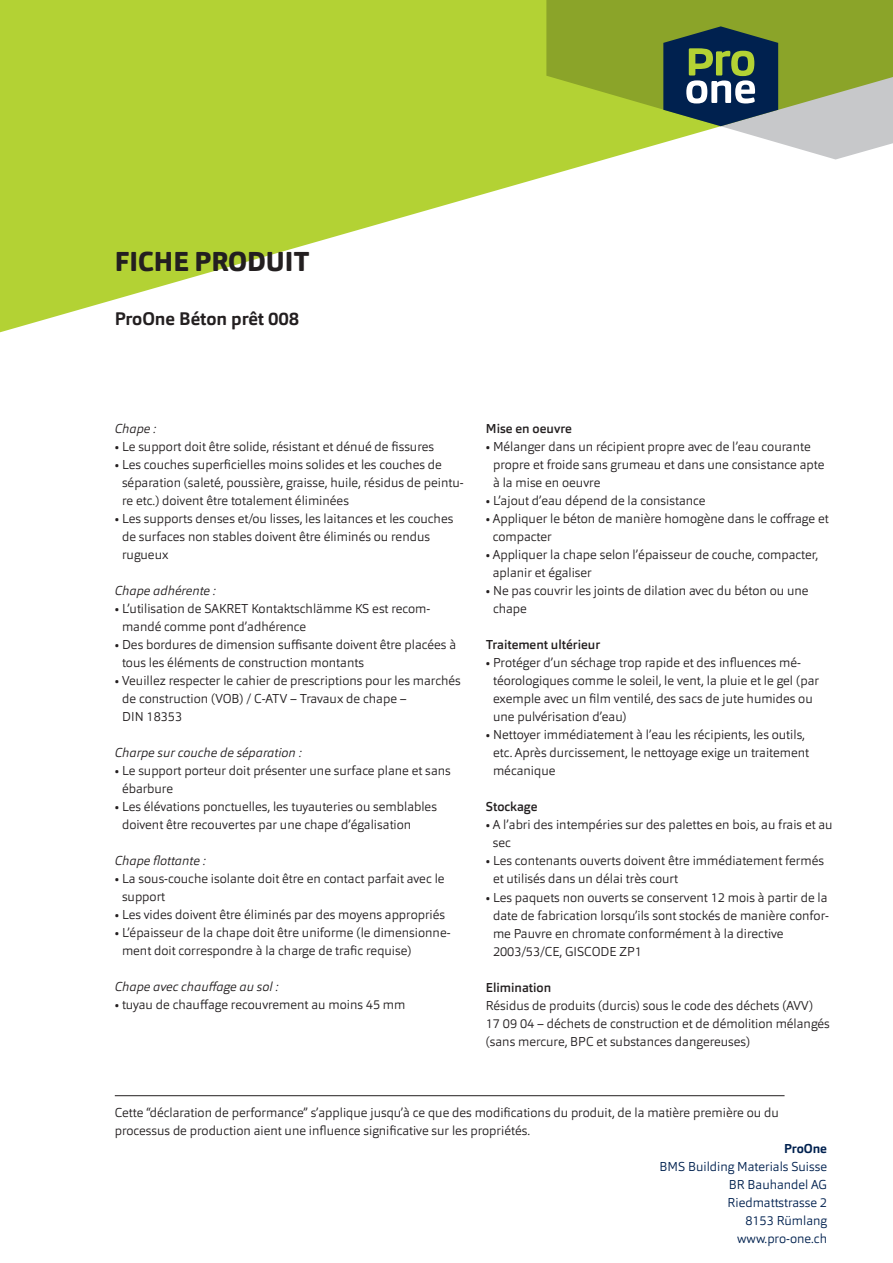
<style>
.page{position:relative;width:893px;height:1263px;background:#fff}
.page>*{position:absolute;margin:0;border:0;box-sizing:border-box;transform-origin:0 0}
.t1{font:800 27px "Orgon";color:#231f20}
.t2{font:700 18px "Orgon";color:#231f20}
.t3{font:300 12.75px/18px "Orgon";color:#231f20}
.t4{font:italic 300 12.75px "Orgon";color:#231f20}
.t5{font:300 12.75px/18px "Orgon";color:#00214f;text-align:right}
.t6{font:500 12.75px "Orgon";color:#231f20}
.t7{font:700 12.75px "Orgon";letter-spacing:-.005em;color:#00214f}
</style>
<div class="page">
<svg style="left:0;top:0;width:837px;height:332px;fill:#b3d234"></svg>
<svg style="left:546px;top:0;width:347px;height:159px;background:#a7ba59"></svg>
<svg style="left:663px;top:26px;width:115px;height:100px;background:#3e5a5a"></svg>
<hr style="left:115px;top:1095px;width:669px;height:1px;background:#231f20">
<h1 class="t1" style="left:115px;top:244px;width:197px">FICHE PRODUIT</h1>
<h2 class="t2" style="left:115px;top:307px;width:186px">ProOne Béton prêt 008</h2>
<p class="t4" style="left:115px;top:421px;width:43px">Chape :</p>
<p class="t3" style="left:115px;top:438px;width:321px">• Le support doit être solide, résistant et dénué de fissures</p>
<p class="t3" style="left:122px;top:456px;width:343px;text-indent:-7px">• Les couches superficielles moins solides et les couches de séparation (saleté, poussière, graisse, huile, résidus de peintu&shy;re etc.) doivent être totalement éliminées</p>
<p class="t3" style="left:122px;top:510px;width:333px;text-indent:-7px">• Les supports denses et/ou lisses, les laitances et les couches de surfaces non stables doivent être éliminés ou rendus rugueux</p>
<p class="t4" style="left:115px;top:583px;width:103px">Chape adhérente :</p>
<p class="t3" style="left:122px;top:600px;width:310px;text-indent:-7px">• L’utilisation de SAKRET Kontaktschlämme KS est recom&shy;mandé comme pont d’adhérence</p>
<p class="t3" style="left:122px;top:636px;width:336px;text-indent:-7px">• Des bordures de dimension suffisante doivent être placées à tous les éléments de construction montants</p>
<p class="t3" style="left:122px;top:672px;width:340px;text-indent:-7px">• Veuillez respecter le cahier de prescriptions pour les marchés de construction (VOB) / C-ATV – Travaux de chape –<br>DIN 18353</p>
<p class="t4" style="left:115px;top:745px;width:188px">Charpe sur couche de séparation :</p>
<p class="t3" style="left:122px;top:762px;width:330px;text-indent:-7px">• Le support porteur doit présenter une surface plane et sans ébarbure</p>
<p class="t3" style="left:122px;top:798px;width:316px;text-indent:-7px">• Les élévations ponctuelles, les tuyauteries ou semblables doivent être recouvertes par une chape d’égalisation</p>
<p class="t4" style="left:115px;top:853px;width:92px">Chape flottante :</p>
<p class="t3" style="left:122px;top:870px;width:324px;text-indent:-7px">• La sous-couche isolante doit être en contact parfait avec le support</p>
<p class="t3" style="left:115px;top:906px;width:332px">• Les vides doivent être éliminés par des moyens appropriés</p>
<p class="t3" style="left:122px;top:924px;width:330px;text-indent:-7px">• L’épaisseur de la chape doit être uniforme (le dimensionne&shy;ment doit correspondre à la charge de trafic requise)</p>
<p class="t4" style="left:115px;top:979px;width:165px">Chape avec chauffage au sol :</p>
<p class="t3" style="left:115px;top:996px;width:292px">• tuyau de chauffage recouvrement au moins 45 mm</p>
<p class="t6" style="left:486px;top:421px;width:87px">Mise en oeuvre</p>
<p class="t3" style="left:493px;top:438px;width:333px;text-indent:-7px">• Mélanger dans un récipient propre avec de l’eau courante propre et froide sans grumeau et dans une consistance apte à la mise en oeuvre</p>
<p class="t3" style="left:486px;top:492px;width:221px">• L’ajout d’eau dépend de la consistance</p>
<p class="t3" style="left:493px;top:510px;width:337px;text-indent:-7px">• Appliquer le béton de manière homogène dans le coffrage et compacter</p>
<p class="t3" style="left:493px;top:546px;width:327px;text-indent:-7px">• Appliquer la chape selon l’épaisseur de couche, compacter, aplanir et égaliser</p>
<p class="t3" style="left:493px;top:582px;width:317px;text-indent:-7px">• Ne pas couvrir les joints de dilation avec du béton ou une chape</p>
<p class="t6" style="left:486px;top:637px;width:116px">Traitement ultérieur</p>
<p class="t3" style="left:493px;top:654px;width:327px;text-indent:-7px">• Protéger d’un séchage trop rapide et des influences mé&shy;téorologiques comme le soleil, le vent, la pluie et le gel (par exemple avec un film ventilé, des sacs de jute humides ou une pulvérisation d’eau)</p>
<p class="t3" style="left:493px;top:726px;width:318px;text-indent:-7px">• Nettoyer immédiatement à l’eau les récipients, les outils, etc. Après durcissement, le nettoyage exige un traitement mécanique</p>
<p class="t6" style="left:486px;top:799px;width:53px">Stockage</p>
<p class="t3" style="left:493px;top:816px;width:341px;text-indent:-7px">• A l’abri des intempéries sur des palettes en bois, au frais et au sec</p>
<p class="t3" style="left:493px;top:852px;width:332px;text-indent:-7px">• Les contenants ouverts doivent être immédiatement fermés et utilisés dans un délai très court</p>
<p class="t3" style="left:493px;top:888px;width:338px;text-indent:-7px">• Les paquets non ouverts se conservent 12 mois à partir de la date de fabrication lorsqu’ils sont stockés de manière confor&shy;me Pauvre en chromate conformément à la directive 2003/53/CE, GISCODE ZP1</p>
<p class="t6" style="left:486px;top:979px;width:67px">Elimination</p>
<p class="t3" style="left:486px;top:996px;width:346px">Résidus de produits (durcis) sous le code des déchets (AVV)<br>17 09 04 – déchets de construction et de démolition mélangés (sans mercure, BPC et substances dangereuses)</p>
<p class="t3" style="left:115px;top:1104px;width:665px">Cette “déclaration de performance” s’applique jusqu’à ce que des modifications du produit, de la matière première ou du processus de production aient une influence significative sur les propriétés.</p>
<p class="t7" style="left:784px;top:1140px;width:44px">ProOne</p>
<p class="t5" style="left:660px;top:1157px;width:169px">BMS Building Materials Suisse<br>BR Bauhandel AG<br>Riedmattstrasse 2<br>8153 Rümlang www.pro-one.ch</p>
</div>
